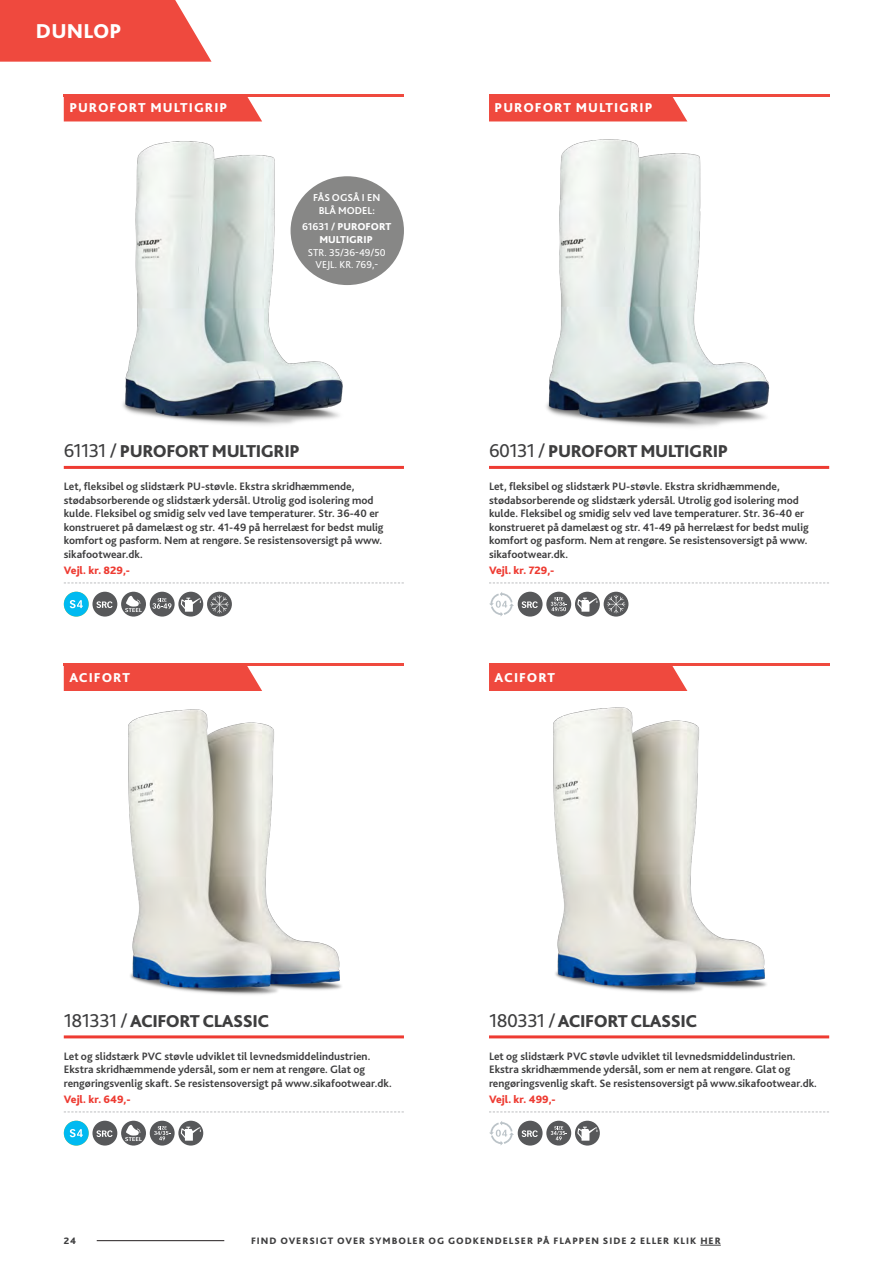
<style>
.page{position:relative;width:893px;height:1263px;background:#fff}
.page>*{position:absolute;margin:0;border:0;box-sizing:border-box;transform-origin:0 0}
.t1{font:800 21px "Bliss 2";letter-spacing:.005em;color:#fff}
.t2{font:800 18px "Bliss 2";letter-spacing:-.025em;color:#3e3e3f}
.t3{font:800 13.5px "Bliss 2";letter-spacing:.075em;color:#fff}
.t4{font:700 11.25px/13.5px "Bliss 2";color:#3e3e3f}
.t5{font:800 11.25px "Bliss 2";color:#ee3b32}
.t6{font:10.5px/12.6px "Bliss 2";color:#fff;text-align:center}
.t7{font:800 10.5px/12.6px "Bliss 2";color:#fff;text-align:center}
.t8{font:700 10.5px/12.6px "Bliss 2";color:#fff;text-align:center}
.t9{font:800 9.75px "Bliss 2";letter-spacing:.1em;color:#3e3e3f}
.s1{font-weight:700}
.s2{font-weight:400;font-size:19.5px}
</style>
<div class="page">
<svg style="left:700px;top:1245px;width:21px;height:1px"></svg>
<hr style="left:97px;top:1240px;width:127px;height:1px;background:#231f20">
<svg style="left:0;top:0;width:212px;height:62px;background:#f0594f"></svg>
<div style="left:291px;top:176px;width:113px;height:109px;background:#878786;border-radius:50%"></div>
<img style="left:122px;top:141px;width:266px;height:285px">
<hr style="left:64px;top:466px;width:340px;height:3px;background:#ee3b32">
<svg style="left:64px;top:582px;width:340px;height:1px"></svg>
<svg style="left:64px;top:592px;width:25px;height:25px"></svg>
<svg style="left:65px;top:594px;width:22px;height:20px"></svg>
<div style="left:92px;top:592px;width:25px;height:25px;background:#57585a;border-radius:50%"></div>
<svg style="left:96px;top:601px;width:17px;height:7px"></svg>
<div style="left:121px;top:592px;width:25px;height:25px;background:#57585a;border-radius:50%"></div>
<svg style="left:125px;top:595px;width:17px;height:17px"></svg>
<div style="left:150px;top:592px;width:25px;height:25px;background:#57585a;border-radius:50%"></div>
<svg style="left:152px;top:598px;width:19px;height:11px"></svg>
<div style="left:178px;top:592px;width:25px;height:25px;background:#57585a;border-radius:50%"></div>
<svg style="left:180px;top:598px;width:22px;height:14px"></svg>
<div style="left:207px;top:592px;width:25px;height:25px;background:#57585a;border-radius:50%"></div>
<svg style="left:210px;top:595px;width:19px;height:18px"></svg>
<div style="left:64px;top:96px;width:198px;height:25px;background:#ef493e"></div>
<hr style="left:64px;top:94px;width:340px;height:2px;background:#ef493e">
<div style="left:64px;top:666px;width:198px;height:25px;background:#ef493e"></div>
<hr style="left:64px;top:663px;width:340px;height:3px;background:#ef493e">
<img style="left:128px;top:709px;width:214px;height:286px">
<hr style="left:64px;top:1035px;width:340px;height:3px;background:#ee3b32">
<svg style="left:64px;top:1111px;width:340px;height:1px"></svg>
<svg style="left:64px;top:1121px;width:25px;height:24px"></svg>
<svg style="left:65px;top:1123px;width:22px;height:20px"></svg>
<div style="left:92px;top:1121px;width:25px;height:24px;background:#57585a;border-radius:50%"></div>
<svg style="left:96px;top:1130px;width:17px;height:7px"></svg>
<div style="left:121px;top:1121px;width:25px;height:24px;background:#57585a;border-radius:50%"></div>
<svg style="left:125px;top:1124px;width:17px;height:17px"></svg>
<div style="left:150px;top:1121px;width:25px;height:24px;background:#57585a;border-radius:50%"></div>
<svg style="left:154px;top:1126px;width:16px;height:14px"></svg>
<div style="left:178px;top:1121px;width:25px;height:24px;background:#57585a;border-radius:50%"></div>
<svg style="left:180px;top:1127px;width:22px;height:14px"></svg>
<img style="left:546px;top:139px;width:224px;height:288px">
<hr style="left:489px;top:466px;width:340px;height:3px;background:#ee3b32">
<svg style="left:489px;top:582px;width:340px;height:1px"></svg>
<svg style="left:489px;top:592px;width:25px;height:24px"></svg>
<div style="left:518px;top:592px;width:25px;height:25px;background:#57585a;border-radius:50%"></div>
<svg style="left:522px;top:601px;width:16px;height:7px"></svg>
<div style="left:546px;top:592px;width:25px;height:25px;background:#57585a;border-radius:50%"></div>
<svg style="left:551px;top:597px;width:16px;height:14px"></svg>
<div style="left:575px;top:592px;width:25px;height:25px;background:#57585a;border-radius:50%"></div>
<svg style="left:577px;top:598px;width:21px;height:14px"></svg>
<div style="left:604px;top:592px;width:24px;height:25px;background:#57585a;border-radius:50%"></div>
<svg style="left:607px;top:595px;width:18px;height:18px"></svg>
<div style="left:489px;top:96px;width:198px;height:25px;background:#ef493e"></div>
<hr style="left:489px;top:94px;width:340px;height:2px;background:#ef493e">
<img style="left:553px;top:690px;width:214px;height:303px">
<hr style="left:489px;top:1035px;width:340px;height:3px;background:#ee3b32">
<svg style="left:489px;top:1111px;width:340px;height:1px"></svg>
<svg style="left:489px;top:1121px;width:25px;height:24px"></svg>
<div style="left:518px;top:1121px;width:25px;height:24px;background:#57585a;border-radius:50%"></div>
<svg style="left:522px;top:1130px;width:16px;height:7px"></svg>
<div style="left:546px;top:1121px;width:25px;height:24px;background:#57585a;border-radius:50%"></div>
<svg style="left:551px;top:1126px;width:16px;height:14px"></svg>
<div style="left:575px;top:1121px;width:25px;height:24px;background:#57585a;border-radius:50%"></div>
<svg style="left:577px;top:1127px;width:21px;height:14px"></svg>
<div style="left:489px;top:666px;width:198px;height:25px;background:#ef493e"></div>
<hr style="left:489px;top:663px;width:340px;height:3px;background:#ef493e">
<h1 class="t1" style="left:36px;top:18px;width:87px">DUNLOP</h1>
<p class="t3" style="left:69px;top:99px;width:159px">PUROFORT MULTIGRIP</p>
<p class="t8" style="left:313px;top:191px;width:69px">FÅS OGSÅ I EN<br>BLÅ MODEL:</p>
<p class="t7" style="left:302px;top:221px;width:91px"><span class="s1">61631 /</span> PUROFORT<br>MULTIGRIP</p>
<p class="t6" style="left:308px;top:246px;width:79px">STR. 35/36-49/50<br>VEJL. KR. 769,-</p>
<h2 class="t2" style="left:64px;top:440px;width:237px"><span class="s2">61131 /</span> PUROFORT MULTIGRIP</h2>
<p class="t4" style="left:64px;top:479px;width:321px">Let, fleksibel og slidstærk PU-støvle. Ekstra skridhæmmende, stødabsorberende og slidstærk ydersål. Utrolig god isolering mod kulde. Fleksibel og smidig selv ved lave temperaturer. Str. 36-40 er konstrueret på damelæst og str. 41-49 på herrelæst for bedst mulig komfort og pasform. Nem at rengøre. Se resistensoversigt på www. sikafootwear.dk.</p>
<p class="t5" style="left:64px;top:563px;width:68px">Vejl. kr. 829,-</p>
<p class="t3" style="left:69px;top:669px;width:62px">ACIFORT</p>
<p class="t3" style="left:495px;top:99px;width:159px">PUROFORT MULTIGRIP</p>
<h2 class="t2" style="left:489px;top:440px;width:241px"><span class="s2">60131 /</span> PUROFORT MULTIGRIP</h2>
<p class="t4" style="left:489px;top:479px;width:321px">Let, fleksibel og slidstærk PU-støvle. Ekstra skridhæmmende, stødabsorberende og slidstærk ydersål. Utrolig god isolering mod kulde. Fleksibel og smidig selv ved lave temperaturer. Str. 36-40 er konstrueret på damelæst og str. 41-49 på herrelæst for bedst mulig komfort og pasform. Nem at rengøre. Se resistensoversigt på www. sikafootwear.dk.</p>
<p class="t5" style="left:489px;top:563px;width:67px">Vejl. kr. 729,-</p>
<p class="t3" style="left:495px;top:669px;width:62px">ACIFORT</p>
<h2 class="t2" style="left:64px;top:1010px;width:207px"><span class="s2">181331 /</span> ACIFORT CLASSIC</h2>
<p class="t4" style="left:64px;top:1049px;width:329px">Let og slidstærk PVC støvle udviklet til levnedsmiddelindustrien.<br>Ekstra skridhæmmende ydersål, som er nem at rengøre. Glat og rengøringsvenlig skaft. Se resistensoversigt på www.sikafootwear.dk.</p>
<p class="t5" style="left:64px;top:1092px;width:68px">Vejl. kr. 649,-</p>
<h2 class="t2" style="left:489px;top:1010px;width:210px"><span class="s2">180331 /</span> ACIFORT CLASSIC</h2>
<p class="t4" style="left:489px;top:1049px;width:329px">Let og slidstærk PVC støvle udviklet til levnedsmiddelindustrien.<br>Ekstra skridhæmmende ydersål, som er nem at rengøre. Glat og rengøringsvenlig skaft. Se resistensoversigt på www.sikafootwear.dk.</p>
<p class="t5" style="left:489px;top:1092px;width:68px">Vejl. kr. 499,-</p>
<p class="t9" style="left:64px;top:1234px;width:14px">24</p>
<p class="t9" style="left:251px;top:1234px;width:471px">FIND OVERSIGT OVER SYMBOLER OG GODKENDELSER PÅ FLAPPEN SIDE 2 ELLER KLIK HER</p>
</div>
